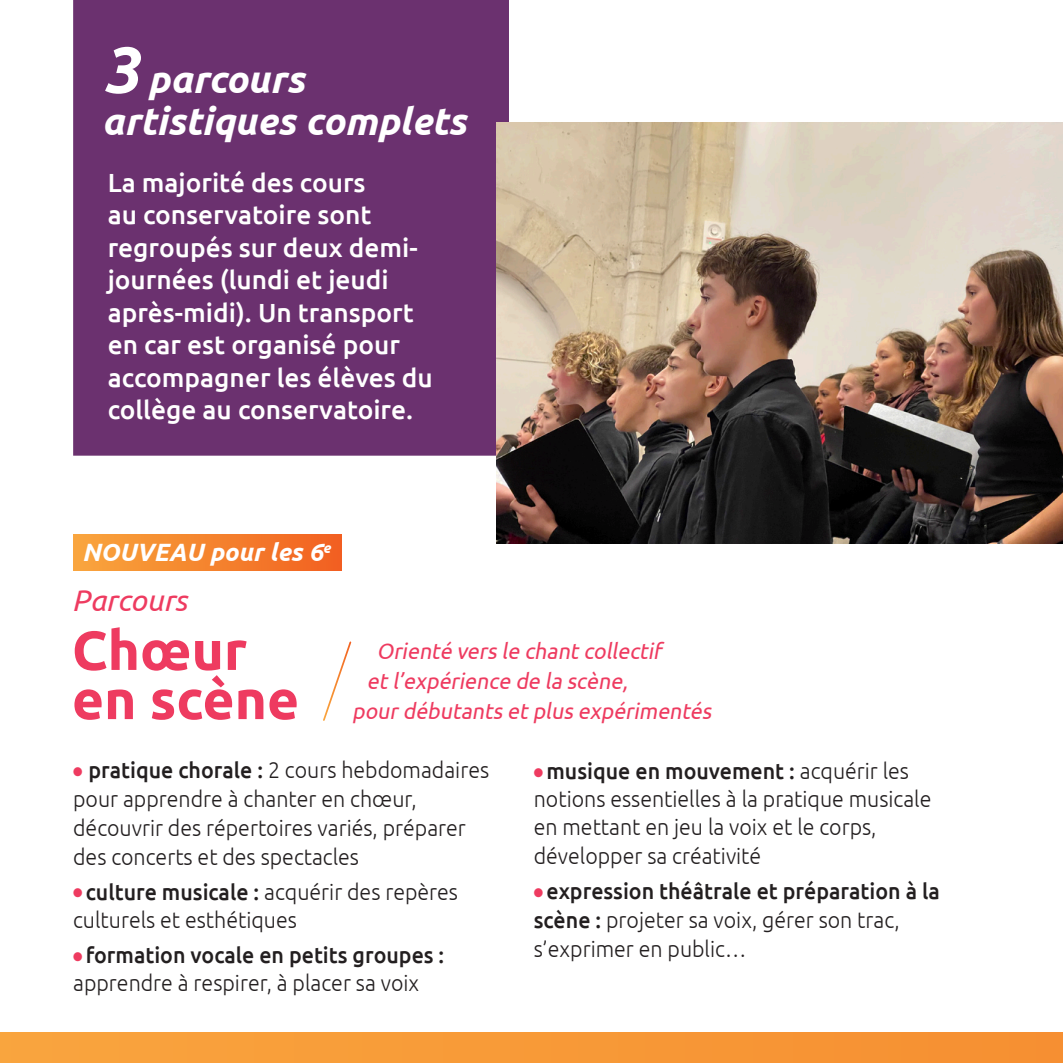
<style>
.page{position:relative;width:1063px;height:1063px;background:#fff}
.page>*{position:absolute;margin:0;border:0;box-sizing:border-box;transform-origin:0 0}
.t1{font:700 55px "Ubuntu";color:#ee3b60}
.t2{font:italic 700 38.5px "Ubuntu";color:#fff}
.t3{font:italic 30px "Ubuntu";color:#ee3b60}
.t4{font:500 26.25px/32.5px "Ubuntu";color:#fff}
.t5{font:italic 700 25px "Ubuntu";color:#fff}
.t6{font:300 22.5px/28.8px "Ubuntu";color:#231f20;scale:.95 1}
.t7{font:500 22.5px/28.8px "Ubuntu";color:#231f20;scale:.95 1}
.t8{font:italic 22.5px "Ubuntu";color:#ee3b60;scale:.95 1}
.s1{font-size:65px}
.s2{color:#ee3b60}
.s3{font-weight:500}
.s4{font-weight:300}
</style>
<div class="page">
<div style="left:73px;top:0;width:436px;height:456px;background:#6b316f"></div>
<img style="left:496px;top:122px;width:567px;height:422px">
<svg style="left:323px;top:641px;width:29px;height:80px"></svg>
<div style="left:0;top:1033px;width:1063px;height:30px;background:#f89a37"></div>
<div style="left:73px;top:535px;width:268px;height:35px;background:linear-gradient(to right,#f9a73d,#f16120)"></div>
<p class="t2" style="left:102px;top:56px;width:205px"><span class="s1">3</span> parcours</p>
<p class="t2" style="left:102px;top:98px;width:366px">artistiques complets</p>
<p class="t4" style="left:108px;top:165px;width:259px">La majorité des cours</p>
<p class="t4" style="left:108px;top:198px;width:265px">au conservatoire sont</p>
<p class="t4" style="left:108px;top:230px;width:312px">regroupés sur deux demi-</p>
<p class="t4" style="left:108px;top:263px;width:308px">journées (lundi et jeudi après-midi). Un transport</p>
<p class="t4" style="left:108px;top:328px;width:327px">en car est organisé pour accompagner les élèves du collège au conservatoire.</p>
<p class="t5" style="left:82px;top:537px;width:250px">NOUVEAU pour les 6<sup>e</sup></p>
<p class="t3" style="left:72px;top:582px;width:116px">Parcours</p>
<p class="t1" style="left:72px;top:617px;width:177px">Chœur</p>
<p class="t1" style="left:72px;top:666px;width:229px">en scène</p>
<p class="t8" style="left:377px;top:637px;width:306px">Orienté vers le chant collectif</p>
<p class="t8" style="left:367px;top:667px;width:281px">et l’expérience de la scène,</p>
<p class="t8" style="left:352px;top:697px;width:385px">pourdébutants et plus expérimentés</p>
<p class="t6" style="left:73px;top:755px;width:439px"><span class="s2">●</span> <span class="s3">pratique chorale :</span> 2 cours hebdomadaires</p>
<p class="t6" style="left:73px;top:784px;width:363px">pour apprendre à chanter en chœur,</p>
<p class="t6" style="left:73px;top:813px;width:415px">découvrir des répertoires variés, préparer</p>
<p class="t6" style="left:73px;top:842px;width:303px">des concerts et des spectacles</p>
<p class="t6" style="left:73px;top:877px;width:407px"><span class="s2">●</span> <span class="s3">culture musicale :</span> acquérir des repères culturels et esthétiques</p>
<p class="t7" style="left:73px;top:940px;width:392px"><span class="s2">●</span> formation vocale en petits groupes :</p>
<p class="t6" style="left:73px;top:968px;width:366px">apprendre à respirer, à placer sa voix</p>
<p class="t7" style="left:534px;top:756px;width:397px"><span class="s2">●</span> musique en mouvement : <span class="s4">acquérir les</span></p>
<p class="t6" style="left:534px;top:784px;width:420px">notions essentielles à la pratique musicale</p>
<p class="t6" style="left:534px;top:812px;width:362px">en mettant en jeu la voix et le corps,</p>
<p class="t6" style="left:534px;top:841px;width:241px">développer sa créativité</p>
<p class="t7" style="left:534px;top:876px;width:429px"><span class="s2">●</span> expression théâtrale et préparation à la scène : <span class="s4">projeter sa voix, gérer son trac,</span></p>
<p class="t6" style="left:534px;top:934px;width:225px">s’exprimer en public…</p>
</div>
